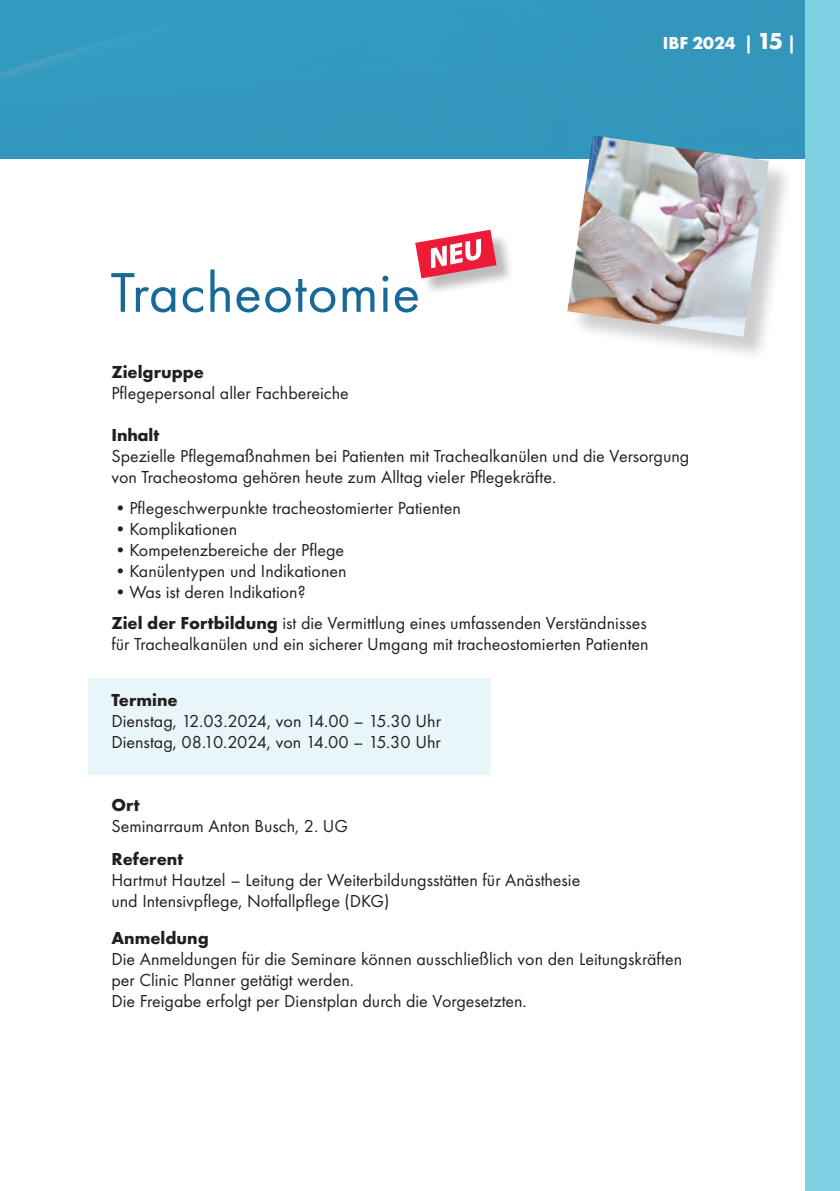
<style>
.page{position:relative;width:840px;height:1191px;background:#fff}
.page>*{position:absolute;margin:0;border:0;box-sizing:border-box;transform-origin:0 0}
.t1{font:58px "Futura PT";letter-spacing:.015em;color:#196998}
.t2{font:18px/21px "Futura PT";color:#231f20}
.t3{font:700 18px "Futura PT";color:#231f20}
.t4{font:700 18px "Futura PT";color:#fff}
.s1{font-size:24px}
.s2{font-weight:700}
</style>
<div class="page">
<div style="left:0;top:0;width:805px;height:158px;background:#3397bd"></div>
<div style="left:89px;top:678px;width:401px;height:96px;background:#e8f6f9"></div>
<div style="left:805px;top:0;width:34px;height:1191px;background:#7dd0df"></div>
<div style="left:418px;top:232px;width:96px;height:64px;background:#231f20;opacity:.3"></div>
<svg style="left:415px;top:230px;width:81px;height:48px"></svg>
<div style="left:570px;top:139px;width:223px;height:222px;background:#231f20;opacity:.22"></div>
<img style="left:567px;top:135px;width:201px;height:202px">
<h1 class="t1" style="left:110px;top:258px;width:311px">Tracheotomie</h1>
<p class="t4" style="left:662px;top:31px;width:135px">IBF 2024 | <span class="s1">15</span> |</p>
<p class="t3" style="left:111px;top:360px;width:94px">Zielgruppe</p>
<p class="t2" style="left:111px;top:382px;width:239px">Pflegepersonal aller Fachbereiche</p>
<p class="t3" style="left:111px;top:423px;width:49px">Inhalt</p>
<p class="t2" style="left:111px;top:445px;width:579px">Spezielle Pflegemaßnahmen bei Patienten mit Trachealkanülen und die Versorgung von Tracheostoma gehören heute zum Alltag vieler Pflegekräfte.</p>
<p class="t2" style="left:111px;top:497px;width:351px">•Pflegeschwerpunkte tracheostomierter Patienten</p>
<p class="t2" style="left:111px;top:518px;width:127px">•Komplikationen</p>
<p class="t2" style="left:111px;top:539px;width:234px">•Kompetenzbereiche der Pflege</p>
<p class="t2" style="left:111px;top:560px;width:237px">•Kanülentypen und Indikationen</p>
<p class="t2" style="left:111px;top:576px;width:536px;line-height:31px">•Was ist deren Indikation?<br><span class="s2">Ziel der Fortbildung</span> ist die Vermittlung eines umfassenden Verständnisses</p>
<p class="t2" style="left:111px;top:633px;width:538px">für Trachealkanülen und ein sicherer Umgang mit tracheostomierten Patienten</p>
<p class="t3" style="left:111px;top:688px;width:68px">Termine</p>
<p class="t2" style="left:111px;top:710px;width:331px">Dienstag, 12.03.2024, von 14.00 – 15.30 Uhr<br>Dienstag, 08.10.2024, von 14.00 – 15.30 Uhr</p>
<p class="t3" style="left:111px;top:793px;width:30px">Ort</p>
<p class="t2" style="left:111px;top:815px;width:238px">Seminarraum Anton Busch, 2. UG</p>
<p class="t3" style="left:111px;top:847px;width:73px">Referent</p>
<p class="t2" style="left:111px;top:869px;width:470px">Hartmut Hautzel – Leitung der Weiterbildungsstätten für Anästhesie und Intensivpflege, Notfallpflege (DKG)</p>
<p class="t3" style="left:111px;top:926px;width:99px">Anmeldung</p>
<p class="t2" style="left:111px;top:948px;width:572px">Die Anmeldungen für die Seminare können ausschließlich von den Leitungskräften per Clinic Planner getätigt werden.<br>Die Freigabe erfolgt per Dienstplan durch die Vorgesetzten.</p>
</div>
